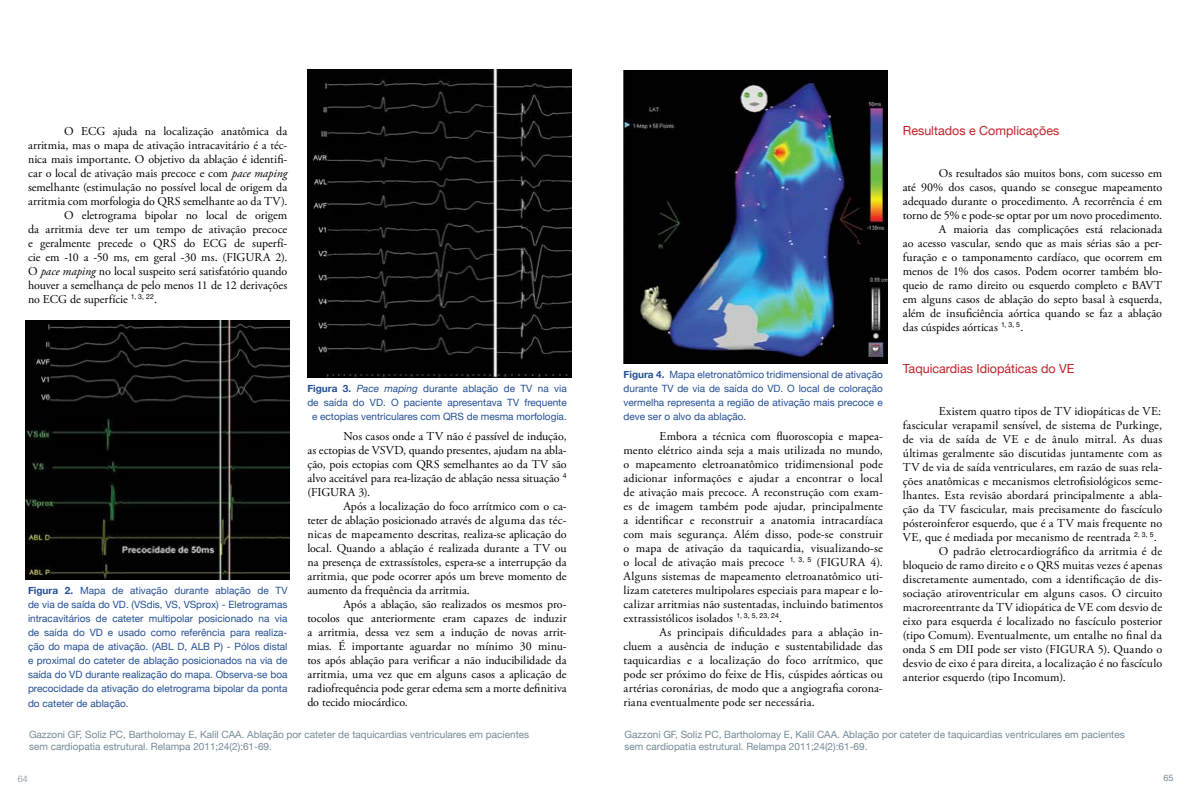
<style>
.page{position:relative;width:1191px;height:794px;background:#fff}
.page>*{position:absolute;margin:0;border:0;box-sizing:border-box;transform-origin:0 0}
.t1{font:12.5px "Helvetica Neue";color:#bf2228}
.t2{font:12px/14px "Adobe Garamond Pro";letter-spacing:.005em;color:#000;text-align:justify}
.t3{font:10px/14px "Helvetica Neue";color:#245095;text-align:justify}
.t4{font:10px/12px "Helvetica Neue";color:#748a96}
.t5{font:300 9px "Helvetica Neue";color:#748a96}
.t6{font:9px "Helvetica Neue";color:#748a96}
.s1{font-style:italic}
.s2{font-weight:700}
</style>
<div class="page">
<img style="left:25px;top:320px;width:264px;height:259px">
<img style="left:308px;top:69px;width:264px;height:309px">
<img style="left:624px;top:70px;width:264px;height:293px">
<p class="t2" style="left:64px;top:124px;width:225px">O ECG ajuda na localização anatômica da</p>
<p class="t2" style="left:28px;top:138px;width:261px">arritmia, mas o mapa de ativação intracavitário é a téc-</p>
<p class="t2" style="left:28px;top:152px;width:261px">nica mais importante. O objetivo da ablação é identifi-</p>
<p class="t2" style="left:28px;top:166px;width:261px">car o local de ativação mais precoce e com <span class="s1">pace maping</span></p>
<p class="t2" style="left:28px;top:180px;width:261px">semelhante (estimulação no possível local de origem da</p>
<p class="t2" style="left:28px;top:194px;width:261px">arritmia com morfologia do QRS semelhante ao da TV).</p>
<p class="t2" style="left:64px;top:208px;width:225px">O eletrograma bipolar no local de origem</p>
<p class="t2" style="left:28px;top:222px;width:261px">da arritmia deve ter um tempo de ativação precoce</p>
<p class="t2" style="left:28px;top:236px;width:261px">e geralmente precede o QRS do ECG de superfí-</p>
<p class="t2" style="left:28px;top:250px;width:261px">cie em -10 a -50 ms, em geral -30 ms. (FIGURA 2).</p>
<p class="t2" style="left:28px;top:264px;width:261px">O <span class="s1">pace maping</span> no local suspeito será satisfatório quando</p>
<p class="t2" style="left:28px;top:278px;width:261px">houver a semelhança de pelo menos 11 de 12 derivações</p>
<p class="t2" style="left:28px;top:292px;width:130px">no ECG de superfície <sup>1,</sup> <sup>3,</sup> <sup>22</sup>.</p>
<p class="t3" style="left:307px;top:381px;width:261px;text-align:center"><span class="s2">Figura 3.</span> <span class="s1">Pace maping</span> durante ablação de TV na via de saída do VD. O paciente apresentava TV frequente e ectopias ventriculares com QRS de mesma morfologia.</p>
<p class="t2" style="left:307px;top:429px;width:261px;text-indent:36px">Nos casos onde a TV não é passível de indução, as ectopias de VSVD, quando presentes, ajudam na abla&shy;ção, pois ectopias com QRS semelhantes ao da TV são alvo aceitável para rea-lização de ablação nessa situação <sup>4 </sup>(FIGURA 3).</p>
<p class="t2" style="left:307px;top:499px;width:261px;text-indent:36px">Após a localização do foco arrítmico com o ca&shy;teter de ablação posicionado através de alguma das téc&shy;nicas de mapeamento descritas, realiza-se aplicação do local. Quando a ablação é realizada durante a TV ou na presença de extrassístoles, espera-se a interrupção da arritmia, que pode ocorrer após um breve momento de aumento da frequência da arritmia.</p>
<p class="t2" style="left:307px;top:597px;width:261px;text-indent:36px">Após a ablação, são realizados os mesmos pro&shy;tocolos que anteriormente eram capazes de induzir a arritmia, dessa vez sem a indução de novas arrit&shy;mias. É importante aguardar no mínimo 30 minu&shy;tos após ablação para verificar a não inducibilidade da arritmia, uma vez que em alguns casos a aplicação de radiofrequência pode gerar edema sem a morte definitiva do tecido miocárdico.</p>
<p class="t3" style="left:28px;top:584px;width:261px"><span class="s2">Figura 2.</span> Mapa de ativação durante ablação de TV de via de saída do VD. (VSdis, VS, VSprox) - Eletrogramas intracavitários de cateter multipolar posicionado na via de saída do VD e usado como referência para realiza&shy;ção do mapa de ativação. (ABL D, ALB P) - Pólos distal e proximal do cateter de ablação posicionados na via de saída do VD durante realização do mapa. Observa-se boa precocidade da ativação do eletrograma bipolar da ponta do cateter de ablação.</p>
<p class="t4" style="left:29px;top:728px;width:502px">Gazzoni GF, Soliz PC, Bartholomay E, Kalil CAA. Ablação por cateter de taquicardias ventriculares em pacientes sem cardiopatia estrutural. Relampa 2011;24(2):61-69.</p>
<p class="t3" style="left:623px;top:367px;width:261px"><span class="s2">Figura 4.</span> Mapa eletronatômico tridimensional de ativação durante TV de via de saída do VD. O local de coloração vermelha representa a região de ativação mais precoce e deve ser o alvo da ablação.</p>
<p class="t2" style="left:623px;top:429px;width:261px;text-indent:36px">Embora a técnica com fluoroscopia e mapea&shy;mento elétrico ainda seja a mais utilizada no mundo, o mapeamento eletroanatômico tridimensional pode adicionar informações e ajudar a encontrar o local de ativação mais precoce. A reconstrução com exam&shy;es de imagem também pode ajudar, principalmente a identificar e reconstruir a anatomia intracardíaca com mais segurança. Além disso, pode-se construir o mapa de ativação da taquicardia, visualizando-se o local de ativação mais precoce <sup>1,</sup> <sup>3,</sup> <sup>5</sup> (FIGURA 4).<br>Alguns sistemas de mapeamento eletroanatômico uti&shy;lizam cateteres multipolares especiais para mapear e lo&shy;calizar arritmias não sustentadas, incluindo batimentos extrassistólicos isolados <sup>1,</sup> <sup>3,</sup> <sup>5,</sup> <sup>23,</sup> <sup>24</sup>.</p>
<p class="t2" style="left:623px;top:625px;width:261px;text-indent:36px">As principais dificuldades para a ablação in&shy;cluem a ausência de indução e sustentabilidade das taquicardias e a localização do foco arrítmico, que pode ser próximo do feixe de His, cúspides aórticas ou artérias coronárias, de modo que a angiografia corona&shy;riana eventualmente pode ser necessária.</p>
<p class="t1" style="left:903px;top:123px;width:158px">Resultados e Complicações</p>
<p class="t2" style="left:939px;top:166px;width:225px">Os resultados são muitos bons, com sucesso em</p>
<p class="t2" style="left:903px;top:180px;width:261px">até 90% dos casos, quando se consegue mapeamento</p>
<p class="t2" style="left:903px;top:194px;width:261px">adequado durante o procedimento. A recorrência é em</p>
<p class="t2" style="left:903px;top:208px;width:261px">torno de 5% e pode-se optar por um novo procedimento.</p>
<p class="t2" style="left:939px;top:222px;width:225px">A maioria das complicações está relacionada</p>
<p class="t2" style="left:903px;top:236px;width:261px">ao acesso vascular, sendo que as mais sérias são a per-</p>
<p class="t2" style="left:903px;top:250px;width:261px">furação e o tamponamento cardíaco, que ocorrem em</p>
<p class="t2" style="left:903px;top:264px;width:261px">menos de 1% dos casos. Podem ocorrer também blo-</p>
<p class="t2" style="left:903px;top:278px;width:261px">queio de ramo direito ou esquerdo completo e BAVT</p>
<p class="t2" style="left:903px;top:292px;width:261px">em alguns casos de ablação do septo basal à esquerda,</p>
<p class="t2" style="left:903px;top:306px;width:261px">além de insuficiência aórtica quando se faz a ablação</p>
<p class="t2" style="left:903px;top:320px;width:122px">das cúspides aórticas <sup>1,</sup> <sup>3,</sup> <sup>5</sup>.</p>
<p class="t1" style="left:903px;top:361px;width:173px">Taquicardias Idiopáticas do VE</p>
<p class="t2" style="left:939px;top:404px;width:224px">Existem quatro tipos de TV idiopáticas de VE:</p>
<p class="t2" style="left:903px;top:418px;width:261px">fascicular verapamil sensível, de sistema de Purkinge,</p>
<p class="t2" style="left:903px;top:432px;width:261px">de via de saída de VE e de ânulo mitral. As duas</p>
<p class="t2" style="left:903px;top:446px;width:261px">últimas geralmente são discutidas juntamente com as</p>
<p class="t2" style="left:903px;top:460px;width:261px">TV de via de saída ventriculares, em razão de suas rela-</p>
<p class="t2" style="left:903px;top:474px;width:261px">ções anatômicas e mecanismos eletrofisiológicos seme-</p>
<p class="t2" style="left:903px;top:488px;width:261px">lhantes. Esta revisão abordará principalmente a abla-</p>
<p class="t2" style="left:903px;top:502px;width:261px">ção da TV fascicular, mais precisamente do fascículo</p>
<p class="t2" style="left:903px;top:516px;width:261px">pósteroinferor esquerdo, que é a TV mais frequente no</p>
<p class="t2" style="left:903px;top:530px;width:255px">VE, que é mediada por mecanismo de reentrada <sup>2,</sup> <sup>3,</sup> <sup>5</sup>.</p>
<p class="t2" style="left:938px;top:544px;width:225px">O padrão eletrocardiográfico da arritmia é de</p>
<p class="t2" style="left:902px;top:558px;width:261px">bloqueio de ramo direito e o QRS muitas vezes é apenas</p>
<p class="t2" style="left:902px;top:572px;width:261px">discretamente aumentado, com a identificação de dis-</p>
<p class="t2" style="left:902px;top:586px;width:261px">sociação atiroventricular em alguns casos. O circuito</p>
<p class="t2" style="left:902px;top:600px;width:261px">macroreentrante da TV idiopática de VE com desvio de</p>
<p class="t2" style="left:902px;top:614px;width:261px">eixo para esquerda é localizado no fascículo posterior</p>
<p class="t2" style="left:902px;top:628px;width:260px">(tipo Comum). Eventualmente, um entalhe no final da</p>
<p class="t2" style="left:902px;top:642px;width:261px">onda S em DII pode ser visto (FIGURA 5). Quando o</p>
<p class="t2" style="left:902px;top:656px;width:261px">desvio de eixo é para direita, a localização é no fascículo</p>
<p class="t2" style="left:902px;top:670px;width:165px">anterior esquerdo (tipo Incomum).</p>
<p class="t4" style="left:624px;top:728px;width:502px">Gazzoni GF, Soliz PC, Bartholomay E, Kalil CAA. Ablação por cateter de taquicardias ventriculares em pacientes sem cardiopatia estrutural. Relampa 2011;24(2):61-69.</p>
<p class="t5" style="left:18px;top:773px;width:12px">64</p>
<p class="t6" style="left:1163px;top:772px;width:12px">65</p>
</div>
